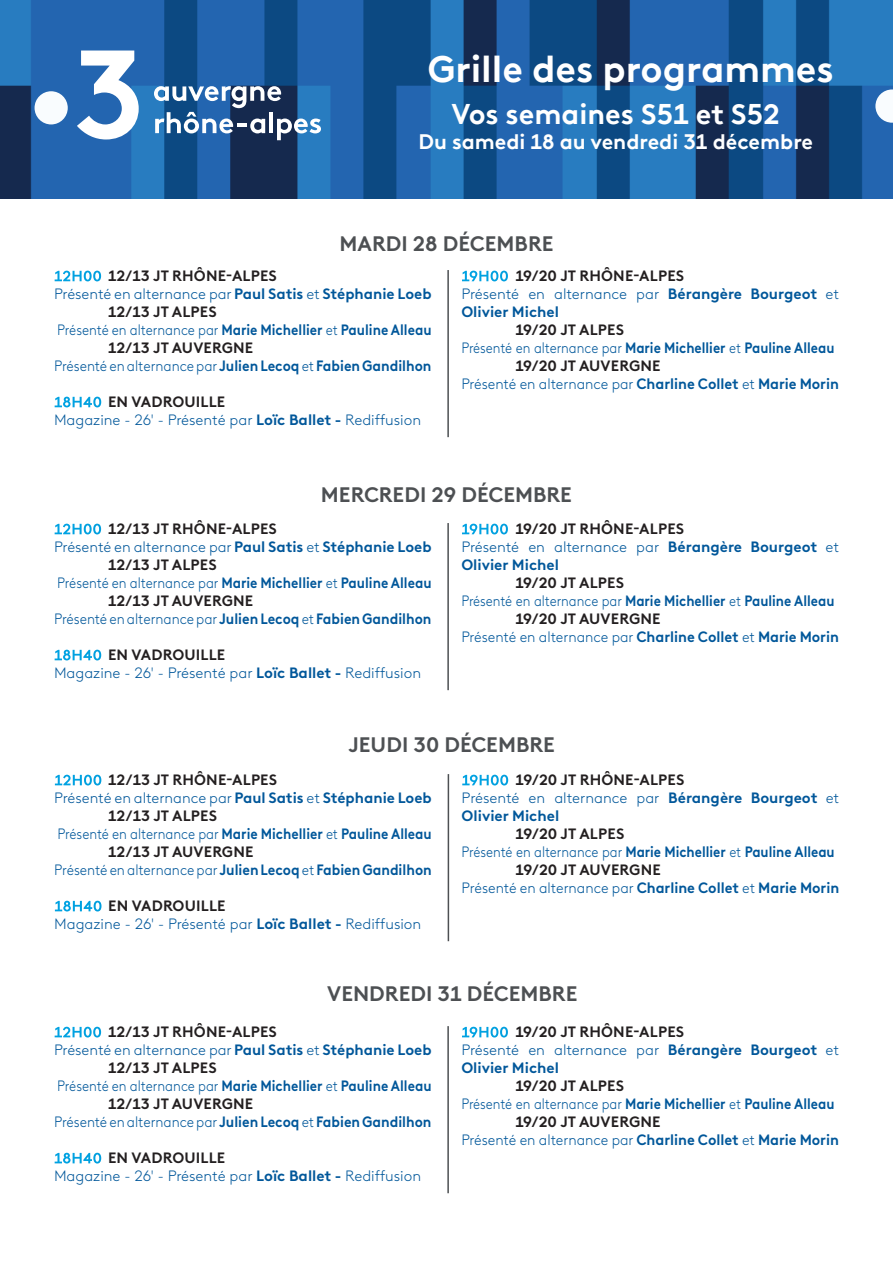
<style>
.page{position:relative;width:893px;height:1263px;background:#fff}
.page>*{position:absolute;margin:0;border:0;box-sizing:border-box;transform-origin:0 0}
.t1{font:700 37.5px "France TV Brown TT";color:#fff}
.t2{font:700 28.5px "France TV Brown TT";color:#fff}
.t3{font:700 21px "France TV Brown";color:#4d5053}
.t4{font:700 21px "France TV Brown TT";color:#fff}
.t5{font:300 15px/18px "France TV Brown";color:#01579a}
.t6{font:700 15px/18px "France TV Brown";color:#01579a}
.t7{font:700 15px "France TV Brown";letter-spacing:.01em;color:#231f20}
.t8{font:700 15px "France TV Brown";color:#01579a;scale:.89 1}
.t9{font:700 15px "France TV Brown";color:#01579a;scale:.88 1}
.t10{font:700 15px "France TV Brown";color:#01579a;scale:.92 1}
.t11{font:300 15px "France TV Brown";color:#01579a;scale:.95 1}
.s1{color:#fff}
.s2{font-weight:700}
.s3{font-weight:300}
.s4{font-weight:700;color:#fff}
.s5{font-weight:700;color:#231f20}
.s6{color:#231f20}
</style>
<div class="page">
<img style="left:0;top:0;width:893px;height:199px">
<div style="left:35px;top:91px;width:33px;height:33px;background:#f9fcfe;border-radius:50%"></div>
<svg style="left:77px;top:51px;width:62px;height:88px"></svg>
<svg style="left:154px;top:86px;width:167px;height:54px"></svg>
<svg style="left:875px;top:89px;width:18px;height:34px"></svg>
<hr style="left:447px;top:270px;width:2px;height:167px;background:#4d5053">
<hr style="left:447px;top:523px;width:2px;height:167px;background:#4d5053">
<hr style="left:448px;top:774px;width:1px;height:167px;background:#4d5053">
<hr style="left:447px;top:1026px;width:2px;height:167px;background:#4d5053">
<h1 class="t1" style="left:427px;top:40px;width:408px">Grille des programmes</h1>
<h2 class="t2" style="left:452px;top:92px;width:330px">Vos semaines S51 et S52</h2>
<h3 class="t4" style="left:418px;top:126px;width:396px">Du samedi 18 au vendredi 31 décembre</h3>
<h3 class="t3" style="left:340px;top:227px;width:215px">MARDI 28 DÉCEMBRE</h3>
<p class="t7" style="left:54px;top:264px;width:224px"><span class="s1">12H00</span> 12/13 JT RHÔNE-ALPES</p>
<p class="t5" style="left:54px;top:284px;width:379px">Présenté en alternance par <span class="s2">Paul Satis</span> et <span class="s2">Stéphanie Loeb</span></p>
<p class="t7" style="left:108px;top:300px;width:110px">12/13 JT ALPES</p>
<p class="t8" style="left:57px;top:318px;width:422px"><span class="s3">Présenté en alternance par</span> Marie Michellier <span class="s3">et</span> Pauline Alleau</p>
<p class="t7" style="left:108px;top:336px;width:147px">12/13 JT AUVERGNE</p>
<p class="t10" style="left:54px;top:354px;width:412px"><span class="s3">Présenté en alternance par</span> Julien Lecoq <span class="s3">et</span> Fabien Gandilhon</p>
<p class="t5" style="left:54px;top:392px;width:369px"><span class="s4">18H40</span> <span class="s5">EN VADROUILLE<br></span>Magazine - 26' - Présenté par <span class="s2">Loïc Ballet -</span> Rediffusion</p>
<p class="t6" style="left:461px;top:266px;width:379px"><span class="s1">19H00</span> <span class="s6">19/20 JT RHÔNE-ALPES<br></span><span class="s3">Présenté en alternance par</span> Bérangère Bourgeot <span class="s3">et<br></span>Olivier Michel</p>
<p class="t7" style="left:515px;top:318px;width:110px">19/20 JT ALPES</p>
<p class="t9" style="left:461px;top:336px;width:425px"><span class="s3">Présenté en alternance par</span> Marie Michellier <span class="s3">et</span> Pauline Alleau</p>
<p class="t7" style="left:515px;top:354px;width:147px">19/20 JT AUVERGNE</p>
<p class="t11" style="left:461px;top:373px;width:399px">Présenté en alternance par <span class="s2">Charline Collet</span> et <span class="s2">Marie Morin</span></p>
<h3 class="t3" style="left:321px;top:478px;width:253px">MERCREDI 29 DÉCEMBRE</h3>
<p class="t7" style="left:54px;top:517px;width:224px"><span class="s1">12H00</span> 12/13 JT RHÔNE-ALPES</p>
<p class="t5" style="left:54px;top:537px;width:379px">Présenté en alternance par <span class="s2">Paul Satis</span> et <span class="s2">Stéphanie Loeb</span></p>
<p class="t7" style="left:108px;top:553px;width:110px">12/13 JT ALPES</p>
<p class="t8" style="left:57px;top:571px;width:422px"><span class="s3">Présenté en alternance par</span> Marie Michellier <span class="s3">et</span> Pauline Alleau</p>
<p class="t7" style="left:108px;top:589px;width:147px">12/13 JT AUVERGNE</p>
<p class="t10" style="left:54px;top:607px;width:412px"><span class="s3">Présenté en alternance par</span> Julien Lecoq <span class="s3">et</span> Fabien Gandilhon</p>
<p class="t5" style="left:54px;top:645px;width:369px"><span class="s4">18H40</span> <span class="s5">EN VADROUILLE<br></span>Magazine - 26' - Présenté par <span class="s2">Loïc Ballet -</span> Rediffusion</p>
<p class="t6" style="left:461px;top:519px;width:379px"><span class="s1">19H00</span> <span class="s6">19/20 JT RHÔNE-ALPES<br></span><span class="s3">Présenté en alternance par</span> Bérangère Bourgeot <span class="s3">et<br></span>Olivier Michel</p>
<p class="t7" style="left:515px;top:571px;width:110px">19/20 JT ALPES</p>
<p class="t9" style="left:461px;top:589px;width:425px"><span class="s3">Présenté en alternance par</span> Marie Michellier <span class="s3">et</span> Pauline Alleau</p>
<p class="t7" style="left:515px;top:607px;width:147px">19/20 JT AUVERGNE</p>
<p class="t11" style="left:461px;top:626px;width:399px">Présenté en alternance par <span class="s2">Charline Collet</span> et <span class="s2">Marie Morin</span></p>
<h3 class="t3" style="left:348px;top:729px;width:208px">JEUDI 30 DÉCEMBRE</h3>
<p class="t7" style="left:54px;top:768px;width:224px"><span class="s1">12H00</span> 12/13 JT RHÔNE-ALPES</p>
<p class="t5" style="left:54px;top:788px;width:379px">Présenté en alternance par <span class="s2">Paul Satis</span> et <span class="s2">Stéphanie Loeb</span></p>
<p class="t7" style="left:108px;top:804px;width:110px">12/13 JT ALPES</p>
<p class="t8" style="left:58px;top:822px;width:422px"><span class="s3">Présenté en alternance par</span> Marie Michellier <span class="s3">et</span> Pauline Alleau</p>
<p class="t7" style="left:108px;top:840px;width:147px">12/13 JT AUVERGNE</p>
<p class="t10" style="left:54px;top:858px;width:412px"><span class="s3">Présenté en alternance par</span> Julien Lecoq <span class="s3">et</span> Fabien Gandilhon</p>
<p class="t5" style="left:54px;top:896px;width:369px"><span class="s4">18H40</span> <span class="s5">EN VADROUILLE<br></span>Magazine - 26' - Présenté par <span class="s2">Loïc Ballet -</span> Rediffusion</p>
<p class="t6" style="left:462px;top:770px;width:379px"><span class="s1">19H00</span> <span class="s6">19/20 JT RHÔNE-ALPES<br></span><span class="s3">Présenté en alternance par</span> Bérangère Bourgeot <span class="s3">et<br></span>Olivier Michel</p>
<p class="t7" style="left:516px;top:822px;width:110px">19/20 JT ALPES</p>
<p class="t9" style="left:462px;top:840px;width:425px"><span class="s3">Présenté en alternance par</span> Marie Michellier <span class="s3">et</span> Pauline Alleau</p>
<p class="t7" style="left:516px;top:858px;width:147px">19/20 JT AUVERGNE</p>
<p class="t11" style="left:462px;top:877px;width:399px">Présenté en alternance par <span class="s2">Charline Collet</span> et <span class="s2">Marie Morin</span></p>
<h3 class="t3" style="left:327px;top:977px;width:252px">VENDREDI 31 DÉCEMBRE</h3>
<p class="t7" style="left:54px;top:1020px;width:224px"><span class="s1">12H00</span> 12/13 JT RHÔNE-ALPES</p>
<p class="t5" style="left:54px;top:1040px;width:379px">Présenté en alternance par <span class="s2">Paul Satis</span> et <span class="s2">Stéphanie Loeb</span></p>
<p class="t7" style="left:108px;top:1056px;width:110px">12/13 JT ALPES</p>
<p class="t8" style="left:57px;top:1074px;width:422px"><span class="s3">Présenté en alternance par</span> Marie Michellier <span class="s3">et</span> Pauline Alleau</p>
<p class="t7" style="left:108px;top:1092px;width:147px">12/13 JT AUVERGNE</p>
<p class="t10" style="left:54px;top:1110px;width:412px"><span class="s3">Présenté en alternance par</span> Julien Lecoq <span class="s3">et</span> Fabien Gandilhon</p>
<p class="t5" style="left:54px;top:1148px;width:369px"><span class="s4">18H40</span> <span class="s5">EN VADROUILLE<br></span>Magazine - 26' - Présenté par <span class="s2">Loïc Ballet -</span> Rediffusion</p>
<p class="t6" style="left:461px;top:1022px;width:379px"><span class="s1">19H00</span> <span class="s6">19/20 JT RHÔNE-ALPES<br></span><span class="s3">Présenté en alternance par</span> Bérangère Bourgeot <span class="s3">et<br></span>Olivier Michel</p>
<p class="t7" style="left:515px;top:1074px;width:110px">19/20 JT ALPES</p>
<p class="t9" style="left:461px;top:1092px;width:425px"><span class="s3">Présenté en alternance par</span> Marie Michellier <span class="s3">et</span> Pauline Alleau</p>
<p class="t7" style="left:515px;top:1110px;width:147px">19/20 JT AUVERGNE</p>
<p class="t11" style="left:461px;top:1129px;width:399px">Présenté en alternance par <span class="s2">Charline Collet</span> et <span class="s2">Marie Morin</span></p>
</div>
